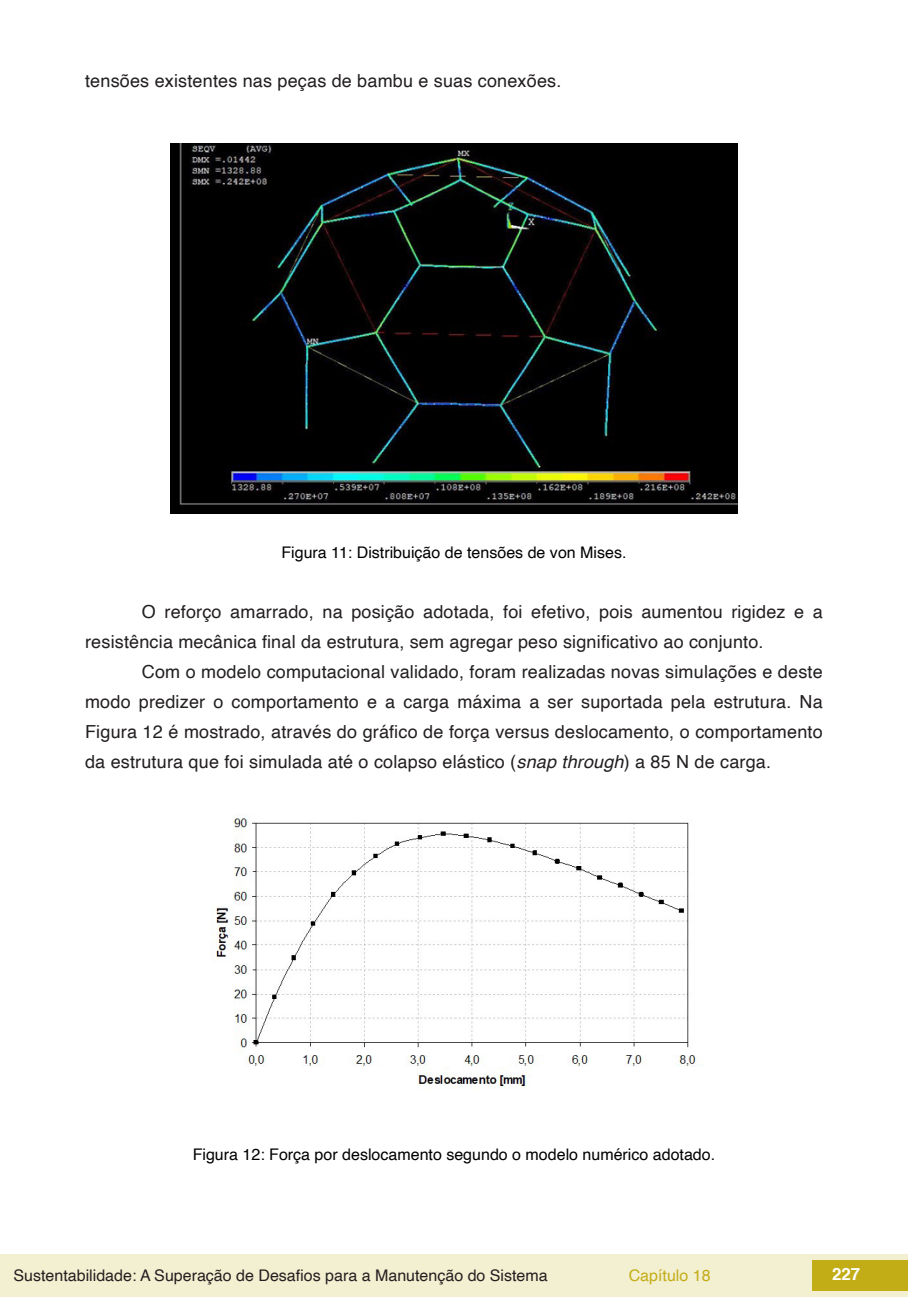
<style>
.page{position:relative;width:908px;height:1304px;background:#fff}
.page>*{position:absolute;margin:0;border:0;box-sizing:border-box;transform-origin:0 0}
.txt{font:18px/30px "Helvetica";letter-spacing:.01em;color:#231f20}
.t1{font:700 16.8px "Helvetica";color:#fff}
.info_tab_graf_imag{font:16px "Helvetica";color:#000}
.t2{font:16px "Helvetica";color:#231f20}
.t3{font:16px "Helvetica";color:#c3ad17}
.s1{font-style:italic}
</style>
<div class="page">
<div style="left:0;top:1254px;width:906px;height:43px;background:#f3efd1"></div>
<div style="left:812px;top:1261px;width:95px;height:30px;background:#c3ad17"></div>
<img style="left:170px;top:144px;width:567px;height:370px">
<img style="left:211px;top:815px;width:491px;height:275px">
<p class="txt" style="left:85px;top:66px;width:477px">tensões existentes nas peças de bambu e suas conexões.</p>
<p class="info_tab_graf_imag" style="left:281px;top:540px;width:346px">Figura 11: Distribuição de tensões de von Mises.</p>
<p class="txt" style="left:85px;top:598px;width:738px;text-indent:57px">O reforço amarrado, na posição adotada, foi efetivo, pois aumentou rigidez e a resistência mecânica final da estrutura, sem agregar peso significativo ao conjunto.</p>
<p class="txt" style="left:85px;top:658px;width:738px;text-align:justify;text-indent:57px">Com o modelo computacional validado, foram realizadas novas simulações e deste modo predizer o comportamento e a carga máxima a ser suportada pela estrutura. Na Figura 12 é mostrado, através do gráfico de força versus deslocamento, o comportamento da estrutura que foi simulada até o colapso elástico (<span class="s1">snap through</span>) a 85 N de carga.</p>
<p class="info_tab_graf_imag" style="left:192px;top:1142px;width:524px">Figura 12: Força por deslocamento segundo o modelo numérico adotado.</p>
<p class="t2" style="left:14px;top:1263px;width:535px">Sustentabilidade: A Superação de Desafios para a Manutenção do Sistema</p>
<p class="t3" style="left:628px;top:1263px;width:83px">Capítulo 18</p>
<p class="t1" style="left:831px;top:1261px;width:30px">227</p>
</div>
